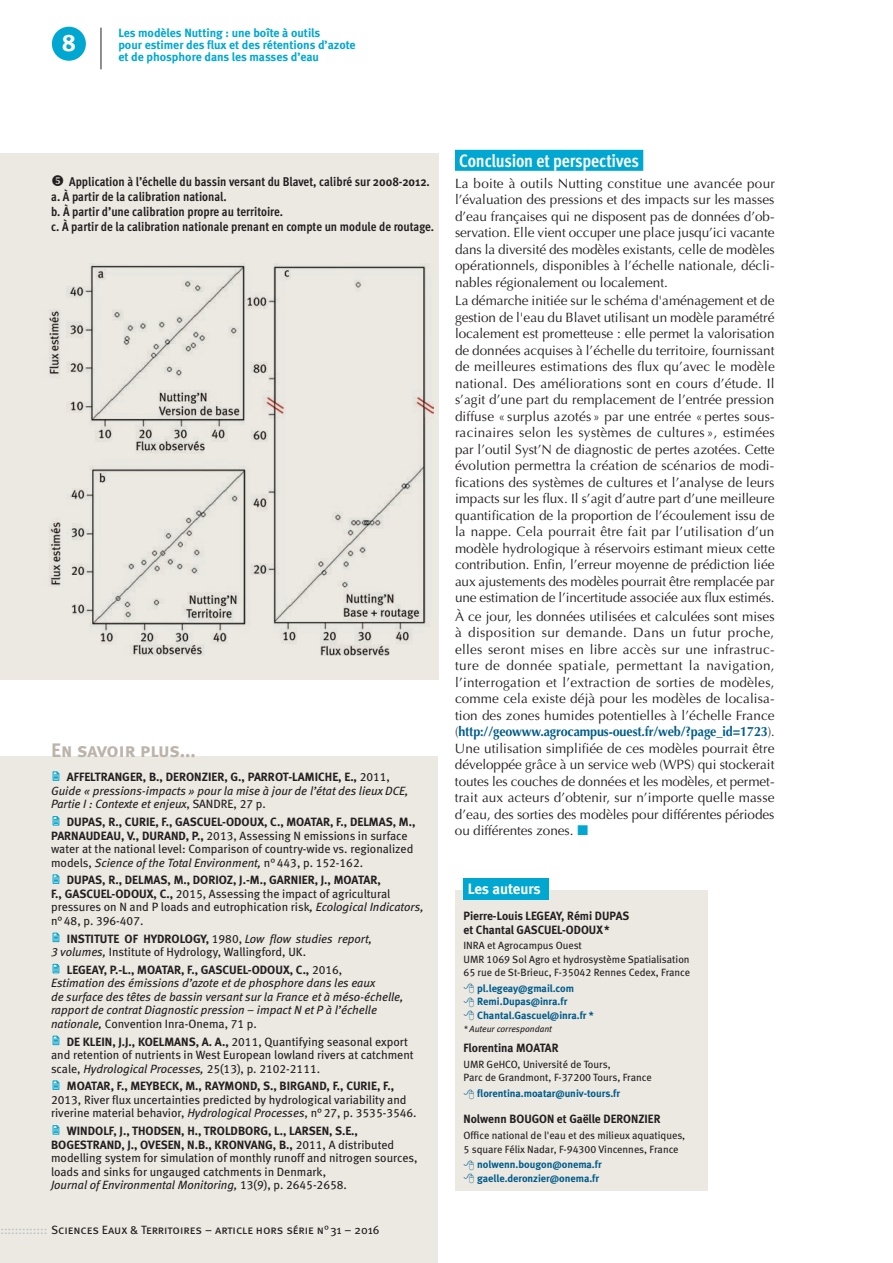
<style>
.page{position:relative;width:893px;height:1263px;background:#fff}
.page>*{position:absolute;margin:0;border:0;box-sizing:border-box;transform-origin:0 0}
.t1{font:24px "Meta Bold Caps Expert";color:#fff}
.t2{font:19.5px "Meta Bold LF Caps";letter-spacing:-.015em;color:#bcb4ab}
.t3{font:700 18px "Meta Cond OT";letter-spacing:-.01em;color:#fff}
.t4{font:15px "Meta Bold LF";letter-spacing:-.005em;color:#fff}
.t5{font:13.5px/16.5px "Optima";letter-spacing:-.005em;color:#231f20;text-align:justify}
.t6{font:700 12.75px/15px "Meta Cond OT";color:#231f20}
.t7{font:12px/13.5px "Meta Book LF";color:#231f20}
.t8{font:12px/13.5px "Meta Bold LF";color:#231f20}
.t9{font:italic 12px/13.5px "Meta Book LF";color:#231f20}
.t10{font:700 12px/12px "Meta";color:#00a7d1}
.t11{font:12px "Meta Book Caps";color:#231f20}
.t12{font:10.5px/13.5px "Meta Book LF";color:#231f20}
.t13{font:10.5px/13.5px "Meta Bold LF";color:#005c8a}
.t14{font:italic 9px "Meta Book LF";color:#231f20}
.s1{font-family:"Meta Book LF"}
.s2{font-style:normal}
.s3{font-family:"Meta Bold LF"}
.s4{font-style:italic}
.s5{font-family:"Meta Book LF";font-style:italic}
.s6{color:#bcbdc0}
.s7{font-weight:700;color:#005c8a}
</style>
<div class="page">
<div style="left:0;top:153px;width:438px;height:526px;background:#ece9e3"></div>
<div style="left:455px;top:150px;width:188px;height:21px;background:#00a7d1"></div>
<div style="left:0;top:757px;width:438px;height:506px;background:#ece9e3"></div>
<svg style="left:53px;top:771px;width:6px;height:10px"></svg>
<svg style="left:53px;top:816px;width:6px;height:9px"></svg>
<svg style="left:53px;top:874px;width:6px;height:10px"></svg>
<svg style="left:53px;top:932px;width:6px;height:10px"></svg>
<svg style="left:53px;top:964px;width:6px;height:9px"></svg>
<svg style="left:53px;top:1035px;width:6px;height:10px"></svg>
<svg style="left:53px;top:1080px;width:6px;height:10px"></svg>
<svg style="left:53px;top:1125px;width:6px;height:9px"></svg>
<div style="left:455px;top:890px;width:252px;height:301px;background:#ece9e3"></div>
<div style="left:463px;top:878px;width:86px;height:22px;background:#00a7d1"></div>
<img style="left:49px;top:264px;width:385px;height:392px">
<div style="left:52px;top:27px;width:34px;height:34px;background:#00a7d1;border-radius:50%"></div>
<hr style="left:101px;top:28px;width:1px;height:41px;background:#231f20">
<h1 class="t1" style="left:62px;top:28px;width:16px">8</h1>
<p class="t10" style="left:118px;top:26px;width:239px">Les modèles Nutting : une boîte à outils<br>pour estimer des flux et des rétentions d’azote et de phosphore dans les masses d’eau</p>
<p class="t6" style="left:51px;top:174px;width:384px;text-indent:18px">Application à l’échelle du bassin versant du Blavet, calibré sur 2008-2012. a. À partir de la calibration national.<br>b. À partir d’une calibration propre au territoire.<br>c. À partir de la calibration nationale prenant en compte un module de routage.</p>
<h2 class="t2" style="left:51px;top:739px;width:146px">En savoir plus...</h2>
<p class="t8" style="left:67px;top:770px;width:325px">AFFELTRANGER, B., DERONZIER, G., PARROT-LAMICHE, E., <span class="s1">2011,</span></p>
<p class="t9" style="left:51px;top:784px;width:359px">Guide « pressions-impacts » pour la mise à jour de l’état des lieux DCE,<br>Partie I : Contexte et enjeux<span class="s2">, SANDRE, 27 p.</span></p>
<p class="t8" style="left:67px;top:815px;width:350px">DUPAS, R., CURIE, F., GASCUEL-ODOUX, C., MOATAR, F., DELMAS, M.,</p>
<p class="t7" style="left:51px;top:828px;width:364px"><span class="s3">PARNAUDEAU, V., DURAND, P.,</span> 2013, Assessing N emissions in surface water at the national level: Comparison of country-wide vs. regionalized models, <span class="s4">Science of the Total Environment,</span> n°443, p. 152-162.</p>
<p class="t8" style="left:67px;top:873px;width:315px">DUPAS, R., DELMAS, M., DORIOZ, J.-M., GARNIER, J., MOATAR,</p>
<p class="t7" style="left:51px;top:887px;width:374px"><span class="s3">F., GASCUEL-ODOUX, C.,</span> 2015, Assessing the impact of agricultural pressures on N and P loads and eutrophication risk<span class="s4">, Ecological Indicators, </span>n°48, p. 396-407.</p>
<p class="t8" style="left:67px;top:931px;width:307px">INSTITUTE OF HYDROLOGY, <span class="s1">1980,</span> <span class="s5">Low flow studies report,</span></p>
<p class="t7" style="left:51px;top:945px;width:257px"><span class="s4">3 volumes,</span> Institute of Hydrology, Wallingford, UK.</p>
<p class="t8" style="left:67px;top:963px;width:277px">LEGEAY, P.-L., MOATAR, F., GASCUEL-ODOUX, C., <span class="s1">2016,</span></p>
<p class="t9" style="left:51px;top:976px;width:354px">Estimation des émissions d’azote et de phosphore dans les eaux<br>de surface des têtes de bassin versant sur la France et à méso-échelle, rapport de contrat Diagnostic pression – impact N et P à l’échelle nationale, <span class="s2">Convention Inra-Onema, 71 p.</span></p>
<p class="t7" style="left:51px;top:1034px;width:364px;text-indent:16px"><span class="s3">DE KLEIN, J.J., KOELMANS, A. A.,</span> 2011, Quantifying seasonal export and retention of nutrients in West European lowland rivers at catchment scale, <span class="s4">Hydrological Processes,</span> 25(13), p. 2102-2111.</p>
<p class="t8" style="left:67px;top:1079px;width:329px">MOATAR, F., MEYBECK, M., RAYMOND, S., BIRGAND, F., CURIE, F.,</p>
<p class="t7" style="left:51px;top:1093px;width:367px">2013, River flux uncertainties predicted by hydrological variability and riverine material behavior, <span class="s4">Hydrological Processes</span>, n°27, p. 3535-3546.</p>
<p class="t8" style="left:51px;top:1124px;width:345px;text-indent:16px">WINDOLF, J., THODSEN, H., TROLDBORG, L., LARSEN, S.E.,<br>BOGESTRAND, J., OVESEN, N.B., KRONVANG, B., <span class="s1">2011, A distributed</span></p>
<p class="t7" style="left:51px;top:1151px;width:368px">modelling system for simulation of monthly runoff and nitrogen sources, loads and sinks for ungauged catchments in Denmark,<br><span class="s4">Journal of Environmental Monitoring,</span> 13(9), p. 2645-2658.</p>
<p class="t11" style="left:0;top:1223px;width:381px"><span class="s6">:::::::::::::</span> Sciences Eaux &amp; Territoires – article hors série n°31 – 2016</p>
<h3 class="t3" style="left:459px;top:149px;width:181px">Conclusion et perspectives</h3>
<p class="t5" style="left:455px;top:175px;width:321px">La boite à outils Nutting constitue une avancée pour l’évaluation des pressions et des impacts sur les masses d’eau françaises qui ne disposent pas de données d’ob&shy;servation. Elle vient occuper une place jusqu’ici vacante dans la diversité des modèles existants, celle de modèles opérationnels, disponibles à l’échelle nationale, décli&shy;nables régionalement ou localement.</p>
<p class="t5" style="left:455px;top:293px;width:321px">La démarche initiée sur le schéma d'aménagement et de gestion de l'eau du Blavet utilisant un modèle paramétré localement est prometteuse : elle permet la valorisation de données acquises à l’échelle du territoire, fournissant de meilleures estimations des flux qu’avec le modèle national. Des améliorations sont en cours d’étude. Il s’agit d’une part du remplacement de l’entrée pression diffuse « surplus azotés » par une entrée « pertes sous&shy;racinaires selon les systèmes de cultures », estimées par l’outil Syst’N de diagnostic de pertes azotées. Cette évolution permettra la création de scénarios de modi&shy;fications des systèmes de cultures et l’analyse de leurs impacts sur les flux. Il s’agit d’autre part d’une meilleure quantification de la proportion de l’écoulement issu de la nappe. Cela pourrait être fait par l’utilisation d’un modèle hydrologique à réservoirs estimant mieux cette contribution. Enfin, l’erreur moyenne de prédiction liée aux ajustements des modèles pourrait être remplacée par une estimation de l’incertitude associée aux flux estimés.</p>
<p class="t5" style="left:455px;top:608px;width:321px">À ce jour, les données utilisées et calculées sont mises à disposition sur demande. Dans un futur proche, elles seront mises en libre accès sur une infrastruc&shy;ture de donnée spatiale, permettant la navigation, l’interrogation et l’extraction de sorties de modèles, comme cela existe déjà pour les modèles de localisa&shy;tion des zones humides potentielles à l’échelle France (<span class="s7">http://geowww.agrocampus-ouest.fr/web/?page_id=1723</span>).<br>Une utilisation simplifiée de ces modèles pourrait être développée grâce à un service web (WPS) qui stockerait toutes les couches de données et les modèles, et permet&shy;trait aux acteurs d’obtenir, sur n’importe quelle masse d’eau, des sorties des modèles pour différentes périodes ou différentes zones.</p>
<p class="t4" style="left:468px;top:880px;width:75px">Les auteurs</p>
<p class="t8" style="left:463px;top:909px;width:167px">Pierre-Louis LEGEAY, Rémi DUPAS et Chantal GASCUEL-ODOUX*</p>
<p class="t12" style="left:463px;top:939px;width:228px">INRA et Agrocampus Ouest<br>UMR 1069 Sol Agro et hydrosystème Spatialisation<br>65 rue de St-Brieuc, F-35042 Rennes Cedex, France</p>
<p class="t13" style="left:477px;top:981px;width:118px">pl.legeay@gmail.com<br>Remi.Dupas@inra.fr<br>Chantal.Gascuel@inra.fr *</p>
<p class="t14" style="left:463px;top:1024px;width:90px">* Auteur correspondant</p>
<p class="t8" style="left:463px;top:1041px;width:97px">Florentina MOATAR</p>
<p class="t12" style="left:463px;top:1057px;width:190px">UMR GeHCO, Université de Tours,<br>Parc de Grandmont, F-37200 Tours, France</p>
<p class="t13" style="left:477px;top:1086px;width:144px">florentina.moatar@univ-tours.fr</p>
<p class="t8" style="left:463px;top:1112px;width:198px">Nolwenn BOUGON et Gaëlle DERONZIER</p>
<p class="t12" style="left:463px;top:1128px;width:223px">Office national de l'eau et des milieux aquatiques,<br>5 square Félix Nadar, F-94300 Vincennes, France</p>
<p class="t13" style="left:477px;top:1157px;width:126px">nolwenn.bougon@onema.fr gaelle.deronzier@onema.fr</p>
</div>
